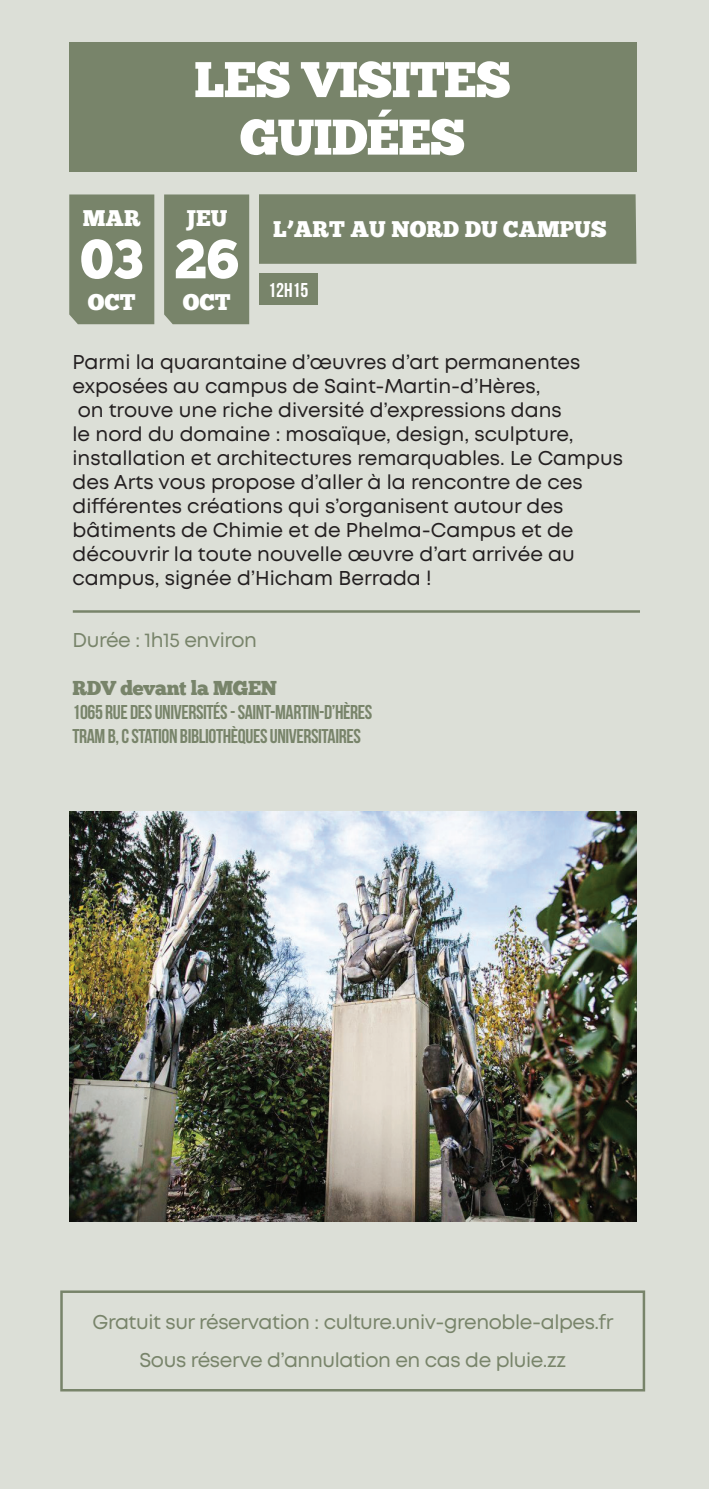
<style>
.page{position:relative;width:709px;height:1489px;background:#fff}
.page>*{position:absolute;margin:0;border:0;box-sizing:border-box;transform-origin:0 0}
.t1{font:55px "Chunk Five Ex";color:#fff}
.t2{font:50px/57.5px "Chunk Five Ex";letter-spacing:-.02em;color:#fff;text-align:center}
.t3{font:22.5px "Chunk Five Ex";color:#fff}
.t4{font:20px/24px "Mont";color:#231f20}
.t5{font:20px "Mont";letter-spacing:-.02em;color:#78846a}
.t6{font:20px "Bebas Neue";letter-spacing:-.02em;color:#78846a}
.t7{font:20px "Chunk Five Ex";letter-spacing:-.02em;color:#78846a}
.t8{font:20px "Bebas Neue";color:#fff}
</style>
<div class="page">
<div style="left:0;top:0;width:709px;height:1488px;background:#dcdfd7"></div>
<div style="left:69px;top:42px;width:567px;height:130px;background:#78846a"></div>
<div style="left:69px;top:194px;width:85px;height:130px;background:#78846a"></div>
<div style="left:164px;top:194px;width:85px;height:130px;background:#78846a"></div>
<div style="left:259px;top:273px;width:58px;height:32px;background:#78846a"></div>
<div style="left:259px;top:194px;width:377px;height:70px;background:#78846a"></div>
<hr style="left:73px;top:610px;width:567px;height:2px;background:#78846a">
<img style="left:69px;top:811px;width:567px;height:409px">
<div style="left:60px;top:1290px;width:585px;height:101px;border:2px solid #78846a"></div>
<p class="t3" style="left:83px;top:201px;width:59px">MAR</p>
<p class="t1" style="left:80px;top:218px;width:64px">03</p>
<p class="t3" style="left:88px;top:285px;width:49px">OCT</p>
<p class="t2" style="left:194px;top:50px;width:318px">LES VISITES<br>GUIDÉES</p>
<p class="t3" style="left:186px;top:201px;width:43px">JEU</p>
<p class="t1" style="left:174px;top:218px;width:66px">26</p>
<p class="t3" style="left:183px;top:285px;width:49px">OCT</p>
<p class="t3" style="left:273px;top:213px;width:335px">L’ART AU NORD DU CAMPUS</p>
<p class="t8" style="left:268px;top:279px;width:42px">12H15</p>
<p class="t4" style="left:73px;top:350px;width:552px">Parmi la quarantaine d’œuvres d’art permanentes exposées au campus de Saint-Martin-d’Hères,<br>on trouve une riche diversité d’expressions dans<br>le nord du domaine : mosaïque, design, sculpture, installation et architectures remarquables. Le Campus des Arts vous propose d’aller à la rencontre de ces différentes créations qui s’organisent autour des bâtiments de Chimie et de Phelma-Campus et de découvrir la toute nouvelle œuvre d’art arrivée au campus, signée d’Hicham Berrada !</p>
<p class="t5" style="left:73px;top:627px;width:186px">Durée : 1h15 environ</p>
<p class="t7" style="left:73px;top:673px;width:206px">RDV devant la MGEN</p>
<p class="t6" style="left:73px;top:701px;width:301px">1065 RUE DES UNIVERSITÉS - SAINT-MARTIN-D’HÈRES</p>
<p class="t6" style="left:73px;top:725px;width:290px">TRAM B, C STATION BIBLIOTHÈQUES UNIVERSITAIRES</p>
<p class="t5" style="left:92px;top:1309px;width:522px">Gratuit sur réservation : culture.univ-grenoble-alpes.fr</p>
<p class="t5" style="left:139px;top:1347px;width:428px">Sous réserve d’annulation en cas de pluie.zz</p>
</div>
